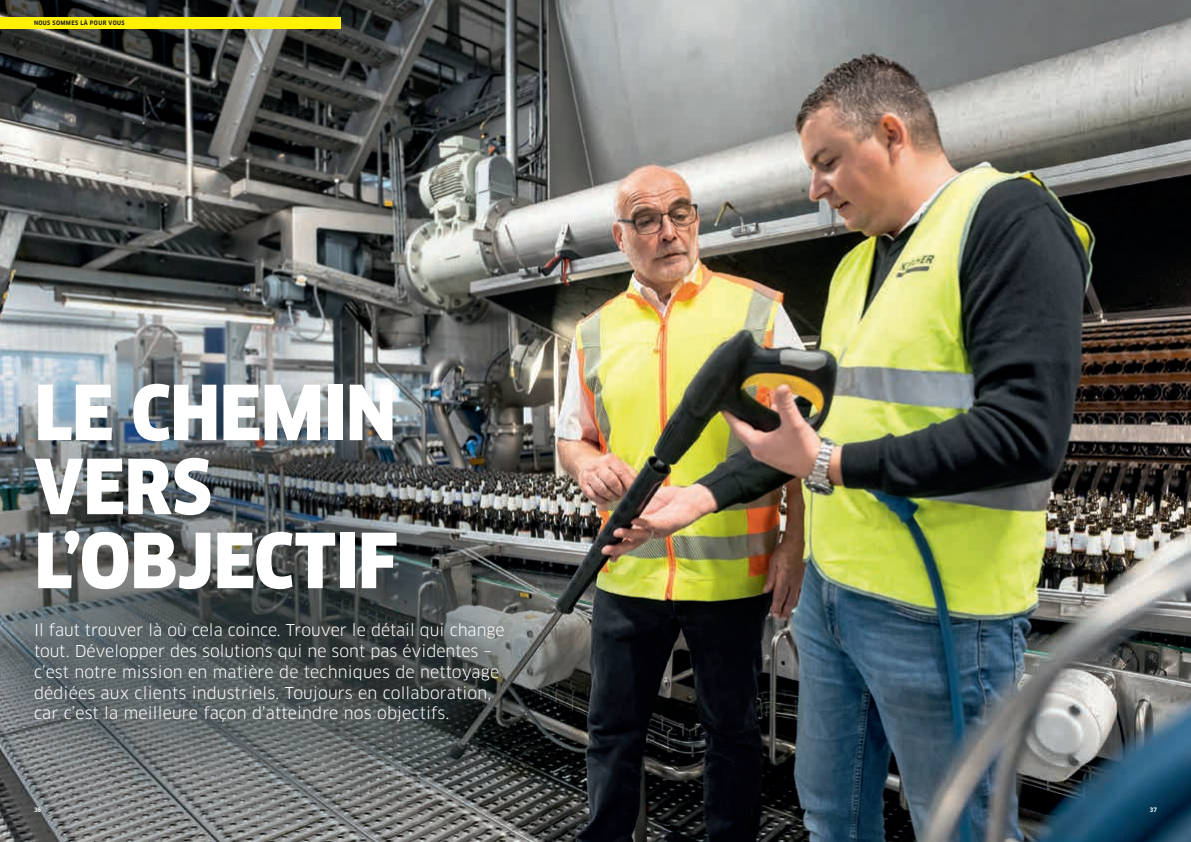
<style>
.page{position:relative;width:1191px;height:842px;background:#fff}
.page>*{position:absolute;margin:0;border:0;box-sizing:border-box;transform-origin:0 0}
.t1{font:900 74px/74px "Clan Pro Narr";letter-spacing:-.005em;color:#fff}
.t2{font:16px/20.8px "Clan Pro";letter-spacing:.005em;color:#fff}
.t3{font:700 6px "Clan Pro Narr";letter-spacing:.06em;color:#231f20}
.t4{font:700 6px "Clan Pro Narr";color:#fff}
</style>
<div class="page">
<img style="left:0;top:0;width:1191px;height:842px">
<div style="left:0;top:17px;width:341px;height:11px;background:#fff101"></div>
<p class="t3" style="left:34px;top:19px;width:92px">NOUS SOMMES LÀ POUR VOUS</p>
<h1 class="t1" style="left:34px;top:377px;width:365px">LE CHEMIN<br>VERS<br>L’OBJECTIF</h1>
<p class="t2" style="left:34px;top:620px;width:472px">Il faut trouver là où cela coince. Trouver le détail qui change tout. Développer des solutions qui ne sont pas évidentes – c’est notre mission en matière de techniques de nettoyage dédiées aux clients industriels. Toujours en collaboration, car c’est la meilleure façon d’atteindre nos objectifs.</p>
<p class="t4" style="left:34px;top:806px;width:9px">36</p>
<p class="t4" style="left:1149px;top:806px;width:9px">37</p>
</div>
